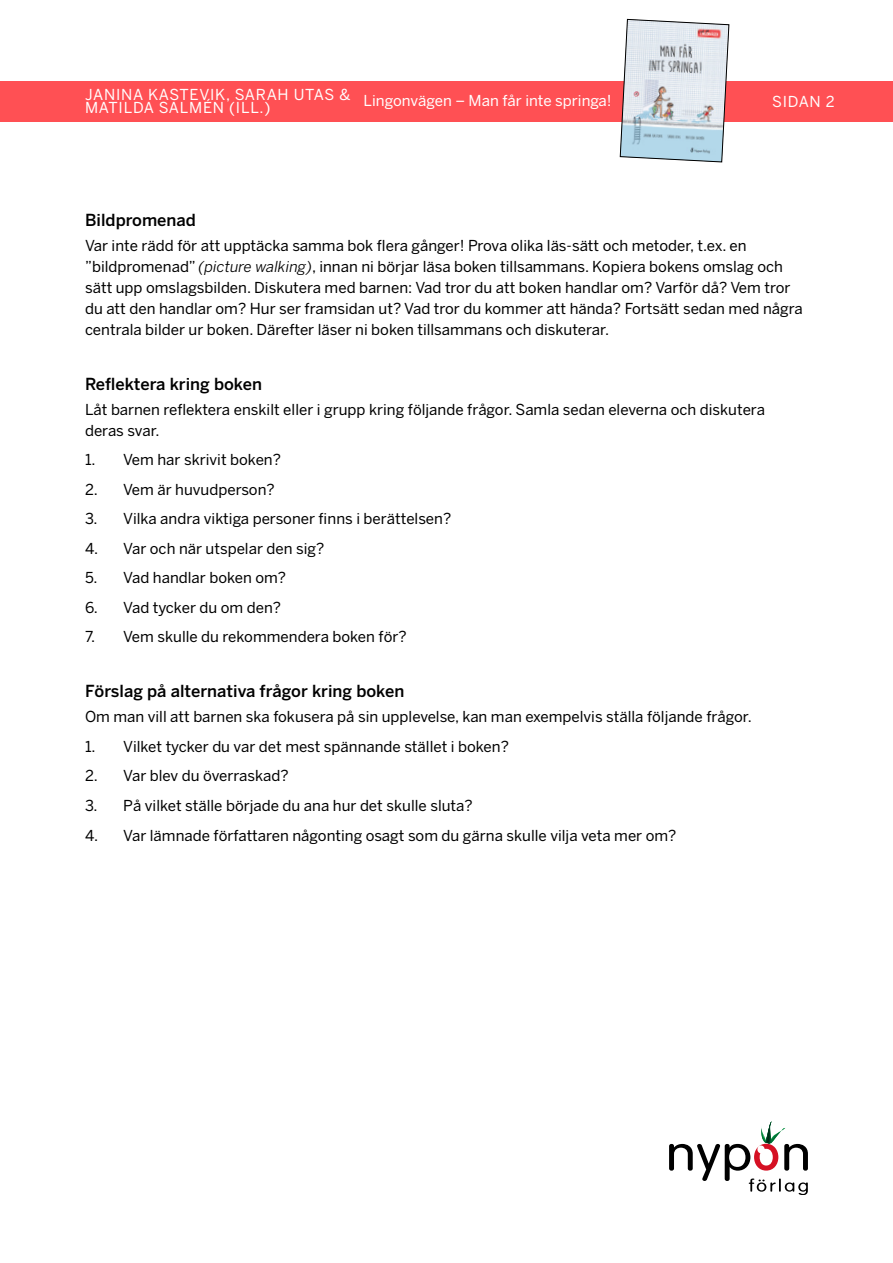
<style>
.page{position:relative;width:893px;height:1263px;background:#fff}
.page>*{position:absolute;margin:0;border:0;box-sizing:border-box;transform-origin:0 0}
.t1{font:500 16.5px "Benton Sans";color:#000}
.t2{font:15px/21px "Benton Sans";color:#000}
.t3{font:15px/13.5px "Benton Sans";letter-spacing:.05em;color:#fff}
.t4{font:15px "Benton Sans";color:#fff}
.t5{font:15px "Benton Sans";letter-spacing:.025em;color:#fff}
.s1{font-style:italic}
</style>
<div class="page">
<div style="left:0;top:81px;width:893px;height:40px;background:#ff5054"></div>
<svg style="left:669px;top:1121px;width:139px;height:74px"></svg>
<svg style="left:620px;top:19px;width:109px;height:143px;background:#cdd3db"></svg>
<p class="t3" style="left:85px;top:88px;width:267px">JANINA KASTEVIK, SARAH UTAS &amp;<br>MATILDA SALMÉN (ILL.)</p>
<p class="t4" style="left:364px;top:92px;width:250px">Lingonvägen – Man får inte springa!</p>
<p class="t5" style="left:772px;top:93px;width:64px">SIDAN 2</p>
<p class="t1" style="left:85px;top:210px;width:112px">Bildpromenad</p>
<p class="t2" style="left:85px;top:235px;width:719px">Var inte rädd för att upptäcka samma bok flera gånger! Prova olika läs-sätt och metoder, t.ex. en ”bildpromenad” <span class="s1">(picture walking)</span>, innan ni börjar läsa boken tillsammans. Kopiera bokens omslag och sätt upp omslagsbilden. Diskutera med barnen: Vad tror du att boken handlar om? Varför då? Vem tror du att den handlar om? Hur ser framsidan ut? Vad tror du kommer att hända? Fortsätt sedan med några centrala bilder ur boken. Därefter läser ni boken tillsammans och diskuterar.</p>
<p class="t1" style="left:85px;top:374px;width:179px">Reflektera kring boken</p>
<p class="t2" style="left:85px;top:399px;width:681px">Låt barnen reflektera enskilt eller i grupp kring följande frågor. Samla sedan eleverna och diskutera deras svar.</p>
<p class="t2" style="left:85px;top:450px;width:197px">1. Vem har skrivit boken?</p>
<p class="t2" style="left:85px;top:479px;width:191px">2. Vem är huvudperson?</p>
<p class="t2" style="left:85px;top:509px;width:368px">3. Vilka andra viktiga personer finns i berättelsen?</p>
<p class="t2" style="left:85px;top:538px;width:241px">4. Var och när utspelar den sig?</p>
<p class="t2" style="left:85px;top:568px;width:203px">5. Vad handlar boken om?</p>
<p class="t2" style="left:85px;top:597px;width:198px">6. Vad tycker du om den?</p>
<p class="t2" style="left:85px;top:627px;width:323px">7. Vem skulle du rekommendera boken för?</p>
<p class="t1" style="left:85px;top:682px;width:321px">Förslag på alternativa frågor kring boken</p>
<p class="t2" style="left:85px;top:707px;width:668px">Om man vill att barnen ska fokusera på sin upplevelse, kan man exempelvis ställa följande frågor.</p>
<p class="t2" style="left:85px;top:736px;width:425px">1. Vilket tycker du var det mest spännande stället i boken?</p>
<p class="t2" style="left:85px;top:766px;width:205px">2. Var blev du överraskad?</p>
<p class="t2" style="left:85px;top:795px;width:389px">3. På vilket ställe började du ana hur det skulle sluta?</p>
<p class="t2" style="left:85px;top:825px;width:593px">4. Var lämnade författaren någonting osagt som du gärna skulle vilja veta mer om?</p>
</div>
